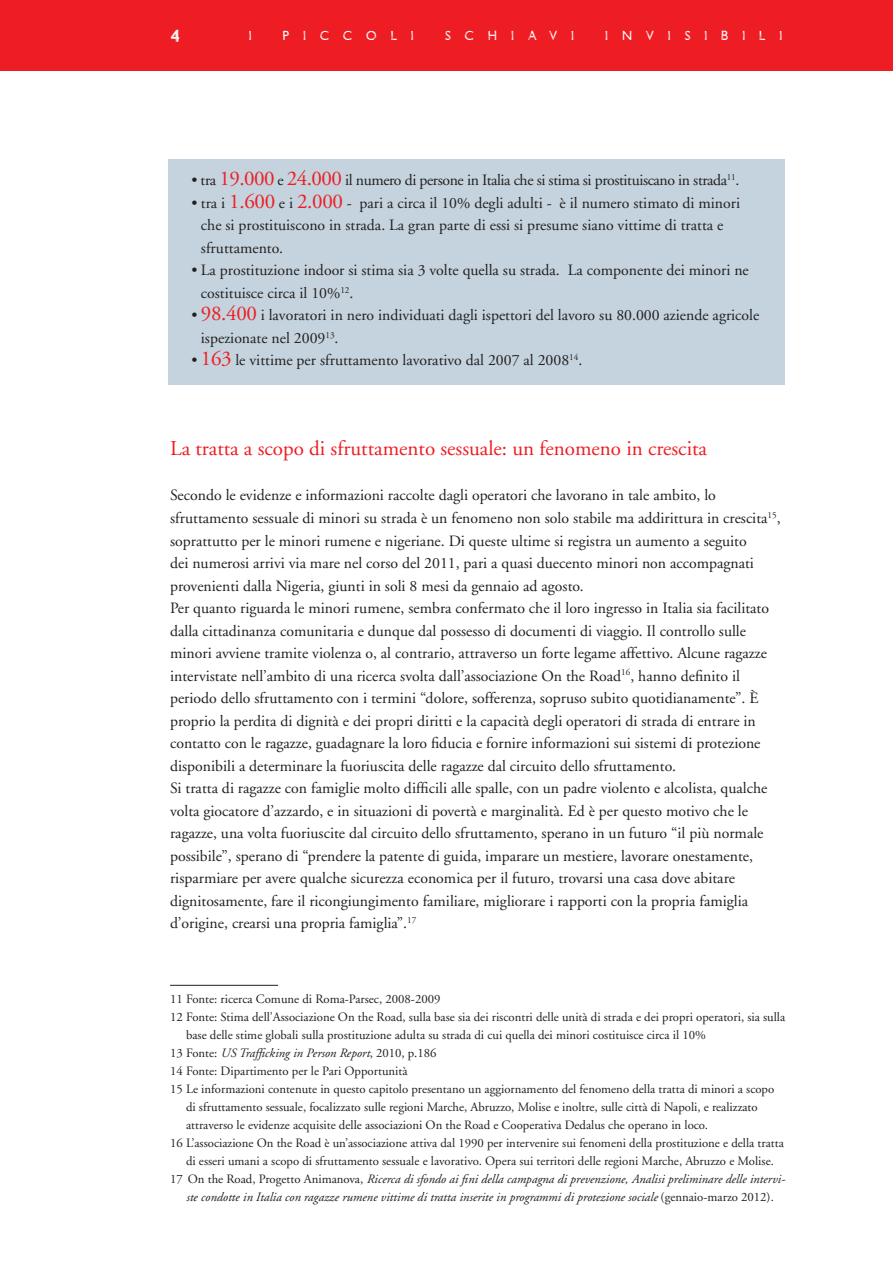
<style>
.page{position:relative;width:893px;height:1263px;background:#fff}
.page>*{position:absolute;margin:0;border:0;box-sizing:border-box;transform-origin:0 0}
.t1{font:21px "Adobe Garamond";color:#ee1d23}
.t2{font:700 18px "Gill Sans Woodblock";color:#fff}
.t3{font:15.75px/22.5px "Adobe Garamond";color:#231f20}
.t4{font:15.75px "Adobe Garamond";letter-spacing:-.025em;color:#231f20}
.t5{font:13.5px "Gill Sans Woodblock";letter-spacing:1em;color:#fff}
.t6{font:12.75px "Adobe Garamond";color:#231f20}
.t7{font:italic 12.75px "Adobe Garamond";color:#231f20}
.s1{font-size:21px;color:#ee1d23}
.s2{font-style:normal}
</style>
<div class="page">
<div style="left:0;top:0;width:893px;height:70px;background:#ee1d23"></div>
<div style="left:168px;top:159px;width:616px;height:226px;background:#c4d3dd"></div>
<hr style="left:170px;top:985px;width:108px;height:1px;background:#231f20">
<p class="t2" style="left:170px;top:25px;width:11px">4</p>
<p class="t5" style="left:248px;top:28px;width:5px">I</p>
<p class="t5" style="left:283px;top:28px;width:133px">PICCOLI</p>
<p class="t5" style="left:445px;top:28px;width:131px">SCHIAVI</p>
<p class="t5" style="left:605px;top:28px;width:179px">INVISIBILI</p>
<p class="t4" style="left:191px;top:172px;width:550px">• tra <span class="s1">19.000</span> e <span class="s1">24.000</span> il numero di persone in Italia che si stima si prostituiscano in strada<sup>11</sup>.</p>
<p class="t3" style="left:201px;top:192px;width:541px;text-indent:-10px">• tra i <span class="s1">1.600</span> e i <span class="s1">2.000</span> - pari a circa il 10% degli adulti - è il numero stimato di minori che si prostituiscono in strada. La gran parte di essi si presume siano vittime di tratta e sfruttamento.</p>
<p class="t3" style="left:201px;top:260px;width:549px;text-indent:-10px">• La prostituzione indoor si stima sia 3 volte quella su strada. La componente dei minori ne costituisce circa il 10%<sup>12</sup>.</p>
<p class="t3" style="left:201px;top:305px;width:560px;text-indent:-10px">• <span class="s1">98.400</span> i lavoratori in nero individuati dagli ispettori del lavoro su 80.000 aziende agricole ispezionate nel 2009<sup>13</sup>.</p>
<p class="t3" style="left:191px;top:350px;width:392px">• <span class="s1">163</span> le vittime per sfruttamento lavorativo dal 2007 al 2008<sup>14</sup>.</p>
<h1 class="t1" style="left:170px;top:438px;width:538px">La tratta a scopo di sfruttamento sessuale: un fenomeno in crescita</h1>
<p class="t3" style="left:170px;top:485px;width:612px">Secondo le evidenze e informazioni raccolte dagli operatori che lavorano in tale ambito, lo sfruttamento sessuale di minori su strada è un fenomeno non solo stabile ma addirittura in crescita<sup>15</sup>, soprattutto per le minori rumene e nigeriane. Di queste ultime si registra un aumento a seguito<br>dei numerosi arrivi via mare nel corso del 2011, pari a quasi duecento minori non accompagnati provenienti dalla Nigeria, giunti in soli 8 mesi da gennaio ad agosto.<br>Per quanto riguarda le minori rumene, sembra confermato che il loro ingresso in Italia sia facilitato dalla cittadinanza comunitaria e dunque dal possesso di documenti di viaggio. Il controllo sulle minori avviene tramite violenza o, al contrario, attraverso un forte legame affettivo. Alcune ragazze intervistate nell’ambito di una ricerca svolta dall’associazione On the Road<sup>16</sup>, hanno definito il periodo dello sfruttamento con i termini “dolore, sofferenza, sopruso subito quotidianamente”. è proprio la perdita di dignità e dei propri diritti e la capacità degli operatori di strada di entrare in contatto con le ragazze, guadagnare la loro fiducia e fornire informazioni sui sistemi di protezione disponibili a determinare la fuoriuscita delle ragazze dal circuito dello sfruttamento.<br>Si tratta di ragazze con famiglie molto difficili alle spalle, con un padre violento e alcolista, qualche volta giocatore d’azzardo, e in situazioni di povertà e marginalità. Ed è per questo motivo che le ragazze, una volta fuoriuscite dal circuito dello sfruttamento, sperano in un futuro “il più normale possibile”, sperano di “prendere la patente di guida, imparare un mestiere, lavorare onestamente, risparmiare per avere qualche sicurezza economica per il futuro, trovarsi una casa dove abitare dignitosamente, fare il ricongiungimento familiare, migliorare i rapporti con la propria famiglia d’origine, crearsi una propria famiglia”.<sup>17</sup></p>
<p class="t6" style="left:170px;top:992px;width:272px">11 Fonte: ricerca Comune di Roma-Parsec, 2008-2009</p>
<p class="t6" style="left:170px;top:1010px;width:617px">12 Fonte: Stima dell’Associazione On the Road, sulla base sia dei riscontri delle unità di strada e dei propri operatori, sia sulla</p>
<p class="t6" style="left:186px;top:1028px;width:521px">base delle stime globali sulla prostituzione adulta su strada di cui quella dei minori costituisce circa il 10%</p>
<p class="t7" style="left:170px;top:1046px;width:268px"><span class="s2">13 Fonte:</span> US Trafficking in Person Report<span class="s2">, 2010, p.186</span></p>
<p class="t6" style="left:170px;top:1064px;width:239px">14 Fonte: Dipartimento per le Pari Opportunità</p>
<p class="t6" style="left:170px;top:1082px;width:606px">15 Le informazioni contenute in questo capitolo presentano un aggiornamento del fenomeno della tratta di minori a scopo</p>
<p class="t6" style="left:186px;top:1100px;width:573px">di sfruttamento sessuale, focalizzato sulle regioni Marche, Abruzzo, Molise e inoltre, sulle città di Napoli, e realizzato</p>
<p class="t6" style="left:186px;top:1118px;width:524px">attraverso le evidenze acquisite delle associazioni On the Road e Cooperativa Dedalus che operano in loco.</p>
<p class="t6" style="left:170px;top:1136px;width:615px">16 L’associazione On the Road è un’associazione attiva dal 1990 per intervenire sui fenomeni della prostituzione e della tratta</p>
<p class="t6" style="left:186px;top:1154px;width:589px">di esseri umani a scopo di sfruttamento sessuale e lavorativo. Opera sui territori delle regioni Marche, Abruzzo e Molise.</p>
<p class="t7" style="left:170px;top:1172px;width:617px"><span class="s2">17 On the Road, Progetto Animanova,</span> Ricerca di sfondo ai fini della campagna di prevenzione, Analisi preliminare delle intervi-</p>
<p class="t7" style="left:186px;top:1190px;width:589px">ste condotte in Italia con ragazze rumene vittime di tratta inserite in programmi di protezione sociale <span class="s2">(gennaio-marzo 2012).</span></p>
</div>
